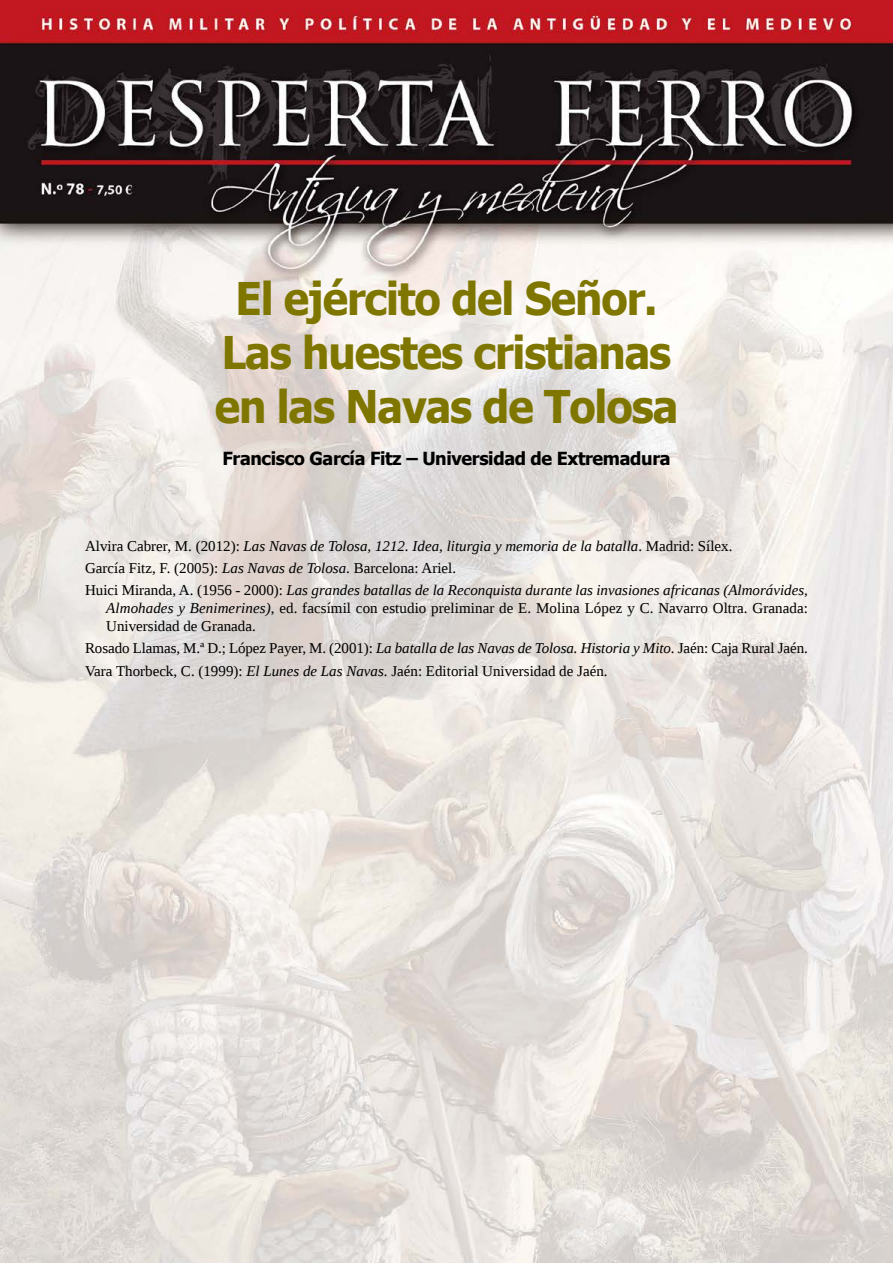
<style>
.page{position:relative;width:893px;height:1263px;background:#fff}
.page>*{position:absolute;margin:0;border:0;box-sizing:border-box;transform-origin:0 0}
.t1{font:700 45px/54px "Tahoma";letter-spacing:-.025em;color:#7f7600;text-align:center;scale:.95 1}
.t2{font:700 18px "Tahoma";letter-spacing:-.02em;color:#000}
.t3{font:15px/18px "Liberation Serif";color:#000}
.t4{font:italic 15px/22.2px "Liberation Serif";color:#000}
.s1{font-style:normal}
.s2{font-style:italic}
</style>
<div class="page">
<img style="left:0;top:0;width:893px;height:1263px">
<h1 class="t1" style="left:215px;top:274px;width:490px">El ejército del Señor.<br>Las huestes cristianas en las Navas de Tolosa</h1>
<p class="t2" style="left:222px;top:450px;width:450px">Francisco García Fitz – Universidad de Extremadura</p>
<p class="t4" style="left:85px;top:536px;width:724px"><span class="s1">Alvira Cabrer, M. (2012):</span> Las Navas de Tolosa, 1212. Idea, liturgia y memoria de la batalla<span class="s1">. Madrid: Sílex.<br>García Fitz, F. (2005):</span> Las Navas de Tolosa<span class="s1">. Barcelona: Ariel.<br>Huici Miranda, A. (1956 - 2000):</span> Las grandes batallas de la Reconquista durante las invasiones africanas (Almorávides,</p>
<p class="t3" style="left:106px;top:600px;width:703px"><span class="s2">Almohades y Benimerines)</span>, ed. facsímil con estudio preliminar de E. Molina López y C. Navarro Oltra. Granada:<br>Universidad de Granada.</p>
<p class="t3" style="left:85px;top:639px;width:724px;line-height:22.2px">Rosado Llamas, M.ª D.; López Payer, M. (2001): <span class="s2">La batalla de las Navas de Tolosa. Historia y Mito</span>. Jaén: Caja Rural Jaén.<br>Vara Thorbeck, C. (1999): <span class="s2">El Lunes de Las Navas</span>. Jaén: Editorial Universidad de Jaén.</p>
</div>
